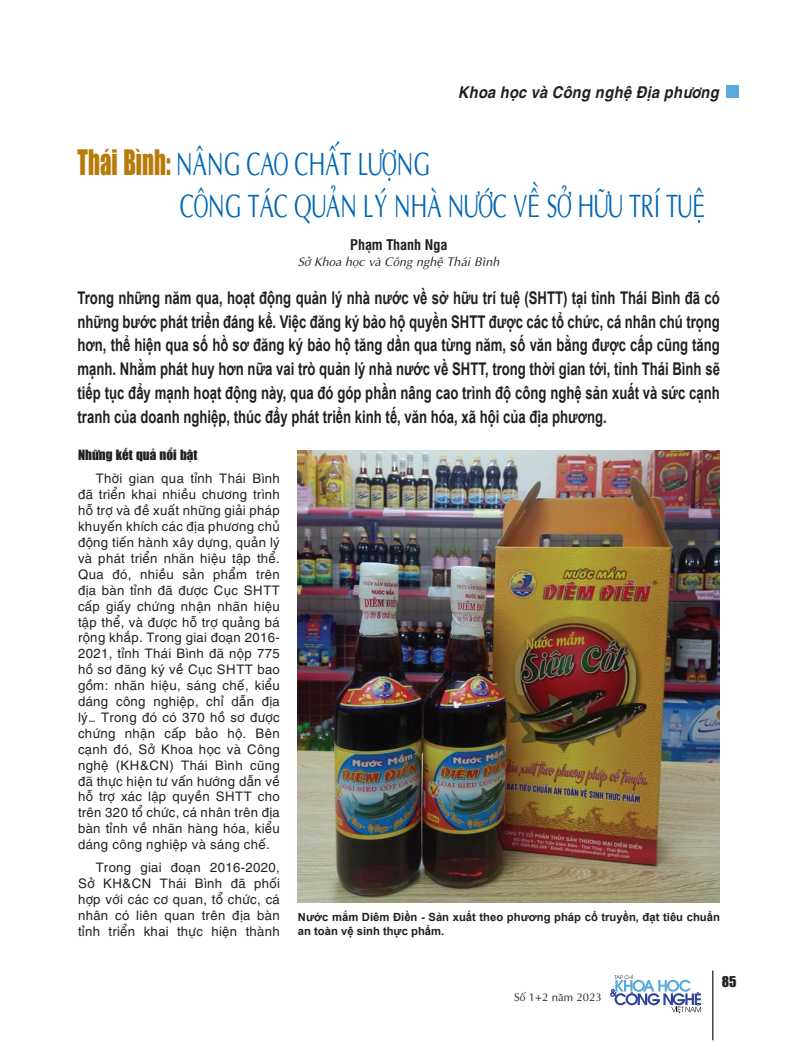
<style>
.page{position:relative;width:798px;height:1042px;background:#fff}
.page>*{position:absolute;margin:0;border:0;box-sizing:border-box;transform-origin:0 0}
.t1{font:32.5px/42.2px "UTM Aptima";color:#0166b3;scale:.65 1}
.t2{font:700 17.5px/23.8px "Arial";color:#231f20;text-align:justify;scale:.75 1}
.t3{font:italic 700 16.25px "UTM Helve";color:#231f20;scale:.9 1}
.t4{font:700 14.38px "UTM Swiss Condensed";color:#231f20}
.t5{font:13.75px "UTM Impact";color:#231f20}
.t6{font:13.12px/15.9px "UTM Helve";color:#231f20;text-align:justify}
.t7{font:13.12px "UTM Impact";color:#231f20}
.t8{font:italic 12.5px "UTM Aptima";color:#231f20}
.t9{font:700 11.25px/13.1px "Arial";color:#231f20}
.t10{font:11.25px "UTM Aptima";color:#231f20}
.s1{font-family:"UTM Impact";color:#b87b0b}
</style>
<div class="page">
<hr style="left:712px;top:970px;width:1px;height:70px;background:#231f20">
<div style="left:726px;top:86px;width:12px;height:12px;background:#5ba8dc"></div>
<svg style="left:610px;top:974px;width:90px;height:39px"></svg>
<img style="left:298px;top:450px;width:421px;height:452px">
<p class="t3" style="left:457px;top:79px;width:292px">Khoa học và Công nghệ Địa phương</p>
<h1 class="t1" style="left:180px;top:140px;width:810px;text-indent:-102px"><span class="s1">Thái Bình:</span> NÂNG CAO CHẤT LƯỢNG<br>CÔNG TÁC QUẢN LÝ NHÀ NƯỚC VỀ SỞ HỮU TRÍ TUỆ</h1>
<p class="t4" style="left:350px;top:233px;width:99px">Phạm Thanh Nga</p>
<p class="t8" style="left:298px;top:252px;width:203px">Sở Khoa học và Công nghệ Thái Bình</p>
<p class="t2" style="left:78px;top:286px;width:857px">Trong những năm qua, hoạt động quản lý nhà nước về sở hữu trí tuệ (SHTT) tại tỉnh Thái Bình đã có những bước phát triển đáng kể. Việc đăng ký bảo hộ quyền SHTT được các tổ chức, cá nhân chú trọng hơn, thể hiện qua số hồ sơ đăng ký bảo hộ tăng dần qua từng năm, số văn bằng được cấp cũng tăng mạnh. Nhằm phát huy hơn nữa vai trò quản lý nhà nước về SHTT, trong thời gian tới, tỉnh Thái Bình sẽ tiếp tục đẩy mạnh hoạt động này, qua đó góp phần nâng cao trình độ công nghệ sản xuất và sức cạnh tranh của doanh nghiệp, thúc đẩy phát triển kinh tế, văn hóa, xã hội của địa phương.</p>
<p class="t7" style="left:78px;top:446px;width:121px">Những kết quả nổi bật</p>
<p class="t6" style="left:78px;top:469px;width:203px;text-indent:18px">Thời gian qua tỉnh Thái Bình đã triển khai nhiều chương trình hỗ trợ và đề xuất những giải pháp khuyến khích các địa phương chủ động tiến hành xây dựng, quản lý và phát triển nhãn hiệu tập thể.<br>Qua đó, nhiều sản phẩm trên địa bàn tỉnh đã được Cục SHTT cấp giấy chứng nhận nhãn hiệu tập thể, và được hỗ trợ quảng bá rộng khắp. Trong giai đoạn 2016- 2021, tỉnh Thái Bình đã nộp 775 hồ sơ đăng ký về Cục SHTT bao gồm: nhãn hiệu, sáng chế, kiểu dáng công nghiệp, chỉ dẫn địa lý… Trong đó có 370 hồ sơ được chứng nhận cấp bảo hộ. Bên cạnh đó, Sở Khoa học và Công nghệ (KH&amp;CN) Thái Bình cũng đã thực hiện tư vấn hướng dẫn về hỗ trợ xác lập quyền SHTT cho trên 320 tổ chức, cá nhân trên địa bàn tỉnh về nhãn hàng hóa, kiểu dáng công nghiệp và sáng chế.</p>
<p class="t6" style="left:78px;top:858px;width:203px;text-indent:18px">Trong giai đoạn 2016-2020, Sở KH&amp;CN Thái Bình đã phối hợp với các cơ quan, tổ chức, cá nhân có liên quan trên địa bàn tỉnh triển khai thực hiện thành</p>
<p class="t9" style="left:298px;top:911px;width:423px">Nước mắm Diêm Điền - Sản xuất theo phương pháp cổ truyền, đạt tiêu chuẩn an toàn vệ sinh thực phẩm.</p>
<p class="t10" style="left:514px;top:989px;width:89px">Số 1+2 năm 2023</p>
<p class="t5" style="left:721px;top:971px;width:16px">85</p>
</div>
